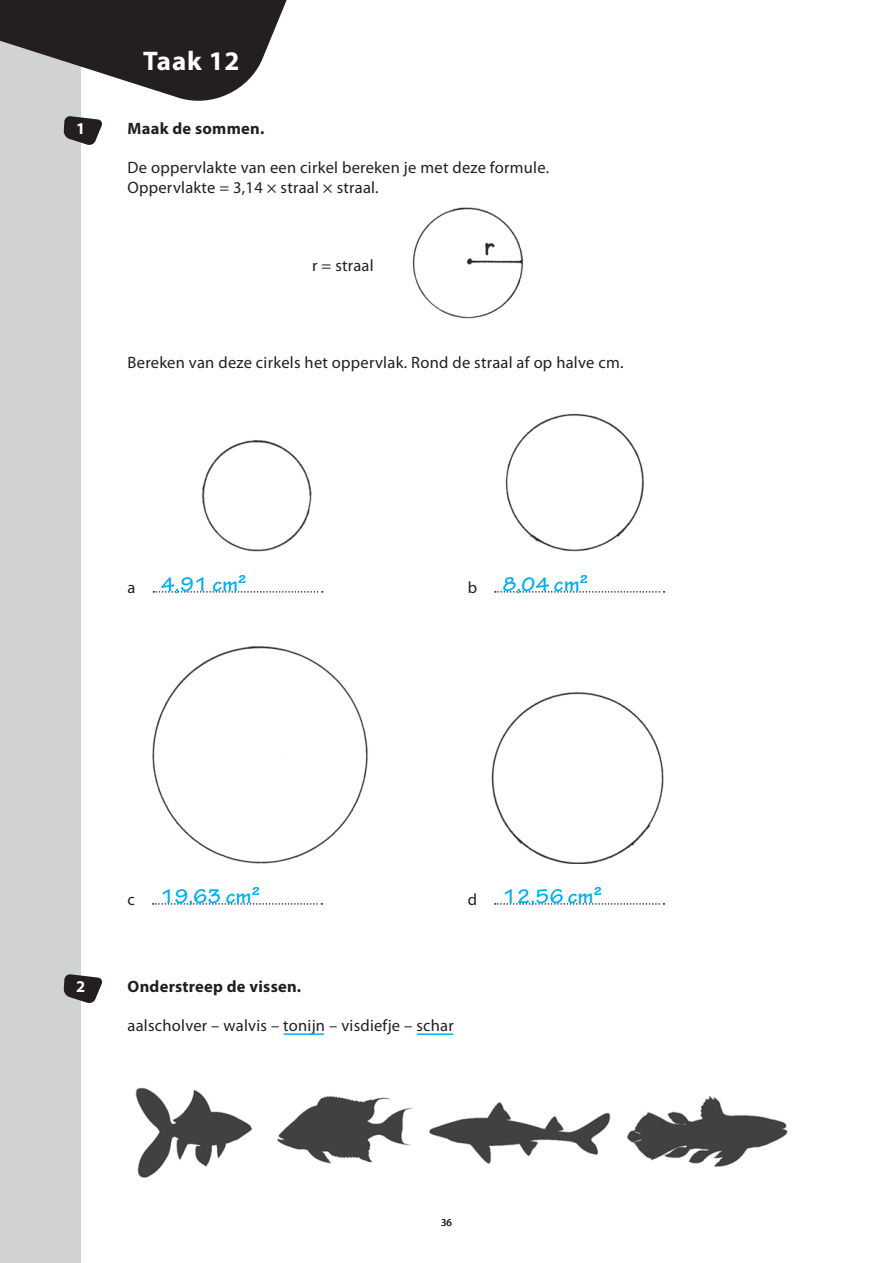
<style>
.page{position:relative;width:893px;height:1263px;background:#fff}
.page>*{position:absolute;margin:0;border:0;box-sizing:border-box;transform-origin:0 0}
.t1{font:700 27px "Myriad Pro";letter-spacing:.03em;color:#fff}
.t2{font:700 21px "Tekton Pro";letter-spacing:.015em;color:#00aeef}
.t3{font:16.5px/19.5px "Myriad Pro";letter-spacing:.015em;color:#231f20}
.t4{font:700 16.5px "Myriad Pro";letter-spacing:.015em;color:#231f20}
.t5{font:700 16.5px "Myriad Pro";color:#fff}
.t6{font:10.5px "Myriad Pro";color:#231f20}
</style>
<div class="page">
<div style="left:0;top:0;width:81px;height:1263px;background:#d1d2d4"></div>
<svg style="left:0;top:0;width:287px;height:101px"></svg>
<img style="left:412px;top:207px;width:112px;height:112px">
<img style="left:201px;top:439px;width:111px;height:113px">
<img style="left:505px;top:413px;width:139px;height:139px">
<svg style="left:153px;top:591px;width:170px;height:2px"></svg>
<svg style="left:495px;top:591px;width:169px;height:2px"></svg>
<img style="left:152px;top:646px;width:216px;height:218px">
<img style="left:491px;top:692px;width:173px;height:172px">
<svg style="left:153px;top:903px;width:169px;height:2px"></svg>
<svg style="left:495px;top:903px;width:169px;height:2px"></svg>
<img style="left:135px;top:1087px;width:653px;height:91px">
<svg style="left:64px;top:116px;width:38px;height:29px"></svg>
<svg style="left:64px;top:974px;width:38px;height:29px"></svg>
<hr style="left:284px;top:1033px;width:40px;height:2px;background:#00aeef">
<hr style="left:417px;top:1033px;width:36px;height:2px;background:#00aeef">
<p class="t5" style="left:76px;top:120px;width:11px">1</p>
<h1 class="t1" style="left:143px;top:45px;width:98px">Taak 12</h1>
<p class="t4" style="left:128px;top:120px;width:138px">Maak de sommen.</p>
<p class="t3" style="left:128px;top:158px;width:423px">De oppervlakte van een cirkel bereken je met deze formule.<br>Oppervlakte = 3,14 × straal × straal.</p>
<p class="t3" style="left:312px;top:256px;width:63px">r = straal</p>
<p class="t3" style="left:128px;top:353px;width:497px">Bereken van deze cirkels het oppervlak. Rond de straal af op halve cm.</p>
<p class="t2" style="left:161px;top:571px;width:87px">4,91 cm²</p>
<p class="t2" style="left:503px;top:571px;width:87px">8,04 cm²</p>
<p class="t3" style="left:128px;top:578px;width:9px">a</p>
<p class="t3" style="left:468px;top:578px;width:11px">b</p>
<p class="t5" style="left:76px;top:978px;width:11px">2</p>
<p class="t2" style="left:160px;top:883px;width:101px">19,63 cm²</p>
<p class="t2" style="left:503px;top:883px;width:101px">12,56 cm²</p>
<p class="t3" style="left:128px;top:890px;width:9px">c</p>
<p class="t3" style="left:468px;top:890px;width:11px">d</p>
<p class="t4" style="left:128px;top:978px;width:175px">Onderstreep de vissen.</p>
<p class="t3" style="left:128px;top:1016px;width:328px">aalscholver – walvis – tonijn – visdiefje – schar</p>
<p class="t6" style="left:441px;top:1217px;width:12px">36</p>
</div>
